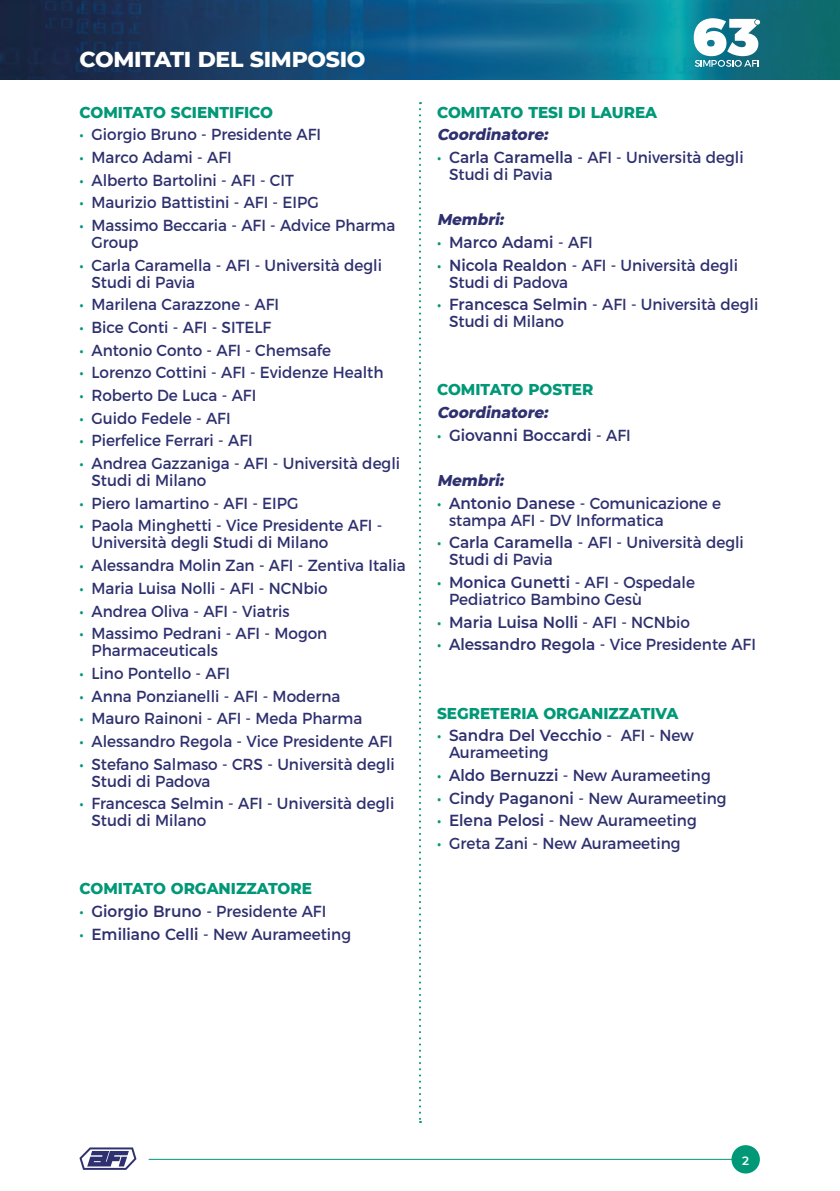
<style>
.page{position:relative;width:840px;height:1191px;background:#fff}
.page>*{position:absolute;margin:0;border:0;box-sizing:border-box;transform-origin:0 0}
.t1{font:800 22px "Montserrat";letter-spacing:-.015em;color:#fff}
.t2{font:16px/17px "Montserrat";color:#2e306f;scale:.95 1}
.t3{font:800 16px "Montserrat";color:#009877;scale:.95 1}
.t4{font:600 16px "Montserrat";color:#2e306f;scale:.95 1}
.t5{font:italic 800 16px "Montserrat";color:#2e306f;scale:.95 1}
.t6{font:600 12px "Montserrat";color:#fff}
.s1{color:#009877}
.s2{font-weight:600}
.s3{font-weight:400;color:#009877}
.s4{font-weight:400}
</style>
<div class="page">
<img style="left:0;top:0;width:107px;height:79px">
<svg style="left:107px;top:0;width:732px;height:79px;background:#115d80"></svg>
<svg style="left:693px;top:18px;width:66px;height:49px"></svg>
<div style="left:731px;top:1145px;width:28px;height:28px;background:#009877;border-radius:50%"></div>
<hr style="left:149px;top:1158px;width:585px;height:1px;background:#009877">
<svg style="left:79px;top:1147px;width:57px;height:22px"></svg>
<svg style="left:419px;top:102px;width:2px;height:1021px"></svg>
<h1 class="t1" style="left:79px;top:43px;width:287px">COMITATI DEL SIMPOSIO</h1>
<p class="t3" style="left:79px;top:100px;width:205px">COMITATO SCIENTIFICO</p>
<p class="t2" style="left:79px;top:126px;width:256px"><span class="s1">•</span> Giorgio Bruno - Presidente AFI</p>
<p class="t2" style="left:79px;top:149px;width:162px"><span class="s1">•</span> Marco Adami - AFI</p>
<p class="t2" style="left:79px;top:171px;width:227px"><span class="s1">•</span> Alberto Bartolini - AFI - CIT</p>
<p class="t2" style="left:79px;top:194px;width:253px"><span class="s1">•</span> Maurizio Battistini - AFI - EIPG</p>
<p class="t2" style="left:91px;top:217px;width:321px;text-indent:-12px"><span class="s1">•</span> Massimo Beccaria - AFI - Advice Pharma<br>Group</p>
<p class="t2" style="left:91px;top:256px;width:307px;text-indent:-12px"><span class="s1">•</span> Carla Caramella - AFI - Università degli<br>Studi di Pavia</p>
<p class="t2" style="left:79px;top:296px;width:211px"><span class="s1">•</span> Marilena Carazzone - AFI</p>
<p class="t2" style="left:79px;top:319px;width:203px"><span class="s1">•</span> Bice Conti - AFI - SITELF</p>
<p class="t2" style="left:79px;top:341px;width:266px"><span class="s1">•</span> Antonio Conto - AFI - Chemsafe</p>
<p class="t2" style="left:79px;top:364px;width:321px"><span class="s1">•</span> Lorenzo Cottini - AFI - Evidenze Health</p>
<p class="t2" style="left:79px;top:387px;width:187px"><span class="s1">•</span> Roberto De Luca - AFI</p>
<p class="t2" style="left:79px;top:409px;width:160px"><span class="s1">•</span> Guido Fedele - AFI</p>
<p class="t2" style="left:79px;top:432px;width:184px"><span class="s1">•</span> Pierfelice Ferrari - AFI</p>
<p class="t2" style="left:91px;top:455px;width:326px;text-indent:-12px"><span class="s1">•</span> Andrea Gazzaniga - AFI - Università degli<br>Studi di Milano</p>
<p class="t2" style="left:79px;top:494px;width:232px"><span class="s1">•</span> Piero Iamartino - AFI - EIPG</p>
<p class="t2" style="left:91px;top:517px;width:307px;text-indent:-12px"><span class="s1">•</span> Paola Minghetti - Vice Presidente AFI -<br>Università degli Studi di Milano</p>
<p class="t2" style="left:79px;top:557px;width:345px"><span class="s1">•</span> Alessandra Molin Zan - AFI - Zentiva Italia</p>
<p class="t2" style="left:79px;top:579px;width:262px"><span class="s1">•</span> Maria Luisa Nolli - AFI - NCNbio</p>
<p class="t2" style="left:79px;top:602px;width:222px"><span class="s1">•</span> Andrea Oliva - AFI - Viatris</p>
<p class="t2" style="left:91px;top:625px;width:250px;text-indent:-12px"><span class="s1">•</span> Massimo Pedrani - AFI - Mogon<br>Pharmaceuticals</p>
<p class="t2" style="left:79px;top:664px;width:160px"><span class="s1">•</span> Lino Pontello - AFI</p>
<p class="t2" style="left:79px;top:687px;width:276px"><span class="s1">•</span> Anna Ponzianelli - AFI - Moderna</p>
<p class="t2" style="left:79px;top:710px;width:299px"><span class="s1">•</span> Mauro Rainoni - AFI - Meda Pharma</p>
<p class="t2" style="left:79px;top:732px;width:331px"><span class="s1">•</span> Alessandro Regola - Vice Presidente AFI</p>
<p class="t2" style="left:91px;top:755px;width:320px;text-indent:-12px"><span class="s1">•</span> Stefano Salmaso - CRS - Università degli<br>Studi di Padova</p>
<p class="t2" style="left:91px;top:795px;width:320px;text-indent:-12px"><span class="s1">•</span> Francesca Selmin - AFI - Università degli<br>Studi di Milano</p>
<p class="t3" style="left:79px;top:877px;width:246px">COMITATO ORGANIZZATORE</p>
<p class="t2" style="left:79px;top:902px;width:261px"><span class="s1">•</span> <span class="s2">Giorgio Bruno</span> - Presidente AFI</p>
<p class="t2" style="left:79px;top:925px;width:287px"><span class="s1">•</span> <span class="s2">Emiliano Celli</span> - New Aurameeting</p>
<p class="t3" style="left:437px;top:100px;width:233px">COMITATO TESI DI LAUREA</p>
<p class="t5" style="left:437px;top:123px;width:122px">Coordinatore:</p>
<p class="t2" style="left:449px;top:149px;width:311px;text-indent:-12px"><span class="s1">•</span> <span class="s2">Carla Caramella</span> - AFI - Università degli<br>Studi di Pavia</p>
<p class="t5" style="left:437px;top:208px;width:75px">Membri:</p>
<p class="t4" style="left:437px;top:231px;width:165px"><span class="s3">•</span> Marco Adami <span class="s4">- AFI</span></p>
<p class="t2" style="left:449px;top:256px;width:305px;text-indent:-12px"><span class="s1">•</span> <span class="s2">Nicola Realdon</span> - AFI - Università degli<br>Studi di Padova</p>
<p class="t2" style="left:449px;top:296px;width:327px;text-indent:-12px"><span class="s1">•</span> <span class="s2">Francesca Selmin</span> - AFI - Università degli<br>Studi di Milano</p>
<p class="t3" style="left:437px;top:378px;width:166px">COMITATO POSTER</p>
<p class="t5" style="left:437px;top:400px;width:122px">Coordinatore:</p>
<p class="t4" style="left:437px;top:424px;width:205px"><span class="s3">•</span> Giovanni Boccardi <span class="s4">- AFI</span></p>
<p class="t5" style="left:437px;top:468px;width:75px">Membri:</p>
<p class="t2" style="left:449px;top:494px;width:288px;text-indent:-12px"><span class="s1">•</span> <span class="s2">Antonio Danese</span> - Comunicazione e stampa AFI - DV Informatica</p>
<p class="t2" style="left:449px;top:534px;width:312px;text-indent:-12px"><span class="s1">•</span> <span class="s2">Carla Caramella</span> - AFI - Università degli<br>Studi di Pavia</p>
<p class="t2" style="left:449px;top:574px;width:260px;text-indent:-12px"><span class="s1">•</span> <span class="s2">Monica Gunetti</span> - AFI - Ospedale<br>Pediatrico Bambino Gesù</p>
<p class="t4" style="left:437px;top:611px;width:268px"><span class="s3">•</span> Maria Luisa Nolli <span class="s4">- AFI - NCNbio</span></p>
<p class="t2" style="left:437px;top:636px;width:337px"><span class="s1">•</span> <span class="s2">Alessandro Regola</span> - Vice Presidente AFI</p>
<p class="t3" style="left:437px;top:701px;width:255px">SEGRETERIA ORGANIZZATIVA</p>
<p class="t2" style="left:449px;top:727px;width:259px;text-indent:-12px"><span class="s1">•</span> <span class="s2">Sandra Del Vecchio</span> - AFI - New<br>Aurameeting</p>
<p class="t2" style="left:437px;top:766px;width:289px"><span class="s1">•</span> <span class="s2">Aldo Bernuzzi</span> - New Aurameeting</p>
<p class="t2" style="left:437px;top:789px;width:306px"><span class="s1">•</span> <span class="s2">Cindy Paganoni</span> - New Aurameeting</p>
<p class="t2" style="left:437px;top:812px;width:275px"><span class="s1">•</span> <span class="s2">Elena Pelosi</span> - New Aurameeting</p>
<p class="t2" style="left:437px;top:834px;width:258px"><span class="s1">•</span> Greta Zani - New Aurameeting</p>
<p class="t6" style="left:741px;top:1151px;width:8px">2</p>
</div>
